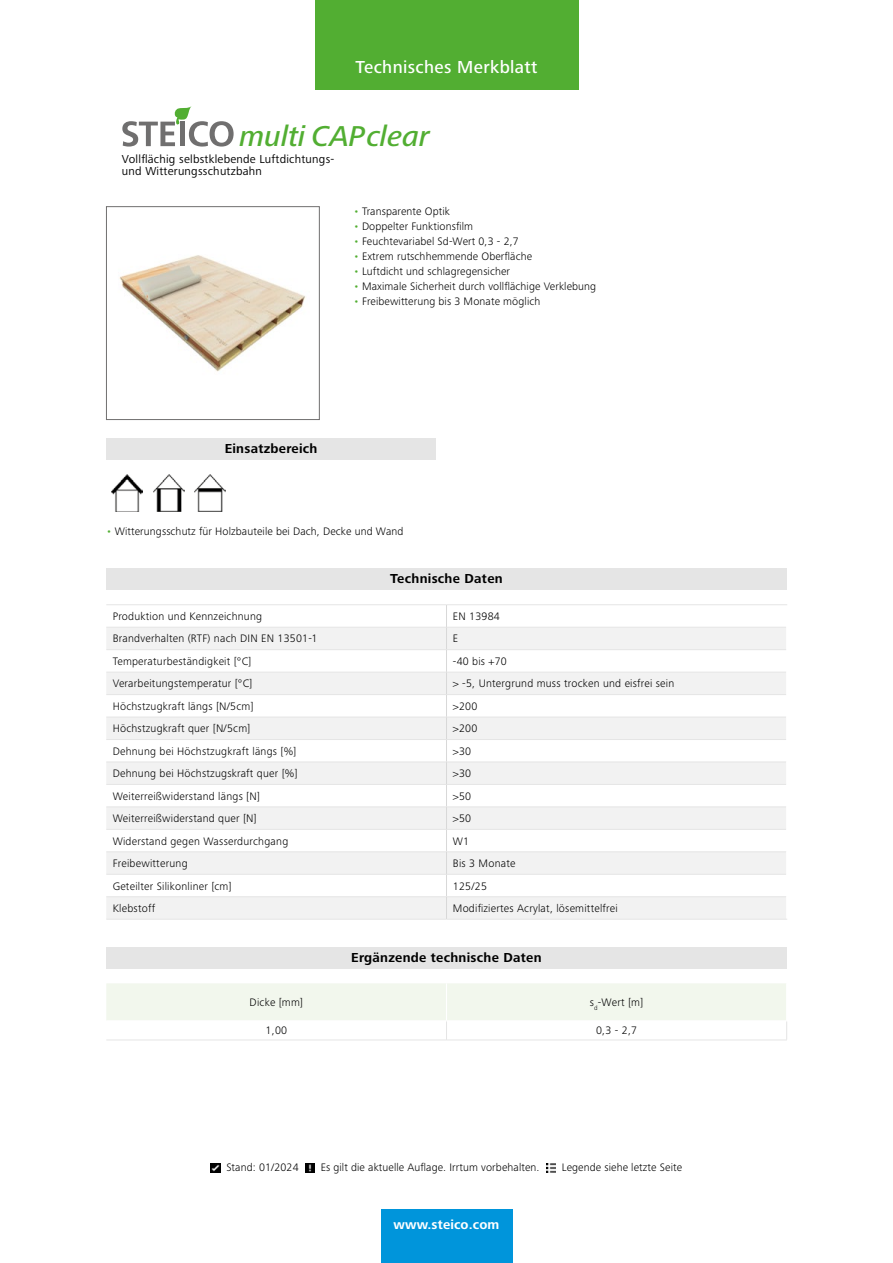
<style>
.page{position:relative;width:893px;height:1263px;background:#fff}
.page>*{position:absolute;margin:0;border:0;box-sizing:border-box;transform-origin:0 0}
.t1{font:italic 500 29.7px "Frutiger Next LTW1 G";color:#52ae32}
.t2{font:500 18px "Frutiger Next LTW1 G";letter-spacing:.02em;color:#fff}
.t3{font:700 13.5px "Frutiger Next LTW1 G";letter-spacing:.02em;color:#000}
.t4{font:700 13.5px "Frutiger Next LTW1 G";letter-spacing:.01em;color:#fff}
.t5{font:12px/12.9px "Frutiger Next LTW1 G";letter-spacing:.02em;color:#000}
.t6{font:300 11.25px "Frutiger Next LTW1 G";letter-spacing:.02em;color:#000}
.s1{color:#52ae32}
</style>
<div class="page">
<svg style="left:122px;top:106px;width:112px;height:41px"></svg>
<img style="left:119px;top:255px;width:187px;height:117px">
<div style="left:106px;top:206px;width:213px;height:214px;border:1px solid #706f6f"></div>
<div style="left:106px;top:438px;width:330px;height:21px;background:#e5e5e5"></div>
<img style="left:112px;top:474px;width:31px;height:38px">
<img style="left:153px;top:474px;width:31px;height:38px">
<img style="left:194px;top:474px;width:31px;height:38px">
<div style="left:106px;top:568px;width:681px;height:22px;background:#e5e5e5"></div>
<svg style="left:106px;top:628px;width:680px;height:291px;fill:#f2f2f2"></svg>
<hr style="left:106px;top:627px;width:340px;height:1px;background:#e5e5e5">
<hr style="left:446px;top:627px;width:340px;height:1px;background:#e5e5e5">
<hr style="left:106px;top:649px;width:340px;height:1px;background:#e5e5e5">
<hr style="left:446px;top:649px;width:340px;height:1px;background:#e5e5e5">
<hr style="left:106px;top:672px;width:340px;height:1px;background:#e5e5e5">
<hr style="left:446px;top:672px;width:340px;height:1px;background:#e5e5e5">
<hr style="left:106px;top:694px;width:340px;height:1px;background:#e5e5e5">
<hr style="left:446px;top:694px;width:340px;height:1px;background:#e5e5e5">
<hr style="left:106px;top:717px;width:340px;height:1px;background:#e5e5e5">
<hr style="left:446px;top:717px;width:340px;height:1px;background:#e5e5e5">
<hr style="left:106px;top:739px;width:340px;height:1px;background:#e5e5e5">
<hr style="left:446px;top:739px;width:340px;height:1px;background:#e5e5e5">
<hr style="left:106px;top:762px;width:340px;height:1px;background:#e5e5e5">
<hr style="left:446px;top:762px;width:340px;height:1px;background:#e5e5e5">
<hr style="left:106px;top:784px;width:340px;height:1px;background:#e5e5e5">
<hr style="left:446px;top:784px;width:340px;height:1px;background:#e5e5e5">
<hr style="left:106px;top:807px;width:340px;height:1px;background:#e5e5e5">
<hr style="left:446px;top:807px;width:340px;height:1px;background:#e5e5e5">
<hr style="left:106px;top:829px;width:340px;height:1px;background:#e5e5e5">
<hr style="left:446px;top:829px;width:340px;height:1px;background:#e5e5e5">
<hr style="left:106px;top:851px;width:340px;height:1px;background:#e5e5e5">
<hr style="left:446px;top:851px;width:340px;height:1px;background:#e5e5e5">
<hr style="left:106px;top:874px;width:340px;height:1px;background:#e5e5e5">
<hr style="left:446px;top:874px;width:340px;height:1px;background:#e5e5e5">
<hr style="left:106px;top:896px;width:340px;height:1px;background:#e5e5e5">
<hr style="left:446px;top:896px;width:340px;height:1px;background:#e5e5e5">
<svg style="left:446px;top:605px;width:1px;height:314px"></svg>
<hr style="left:106px;top:604px;width:340px;height:1px;background:#e5e5e5">
<hr style="left:446px;top:604px;width:341px;height:1px;background:#e5e5e5">
<hr style="left:106px;top:919px;width:340px;height:1px;background:#e5e5e5">
<hr style="left:446px;top:919px;width:341px;height:1px;background:#e5e5e5">
<div style="left:106px;top:947px;width:681px;height:21px;background:#e5e5e5"></div>
<svg style="left:106px;top:983px;width:681px;height:57px"></svg>
<hr style="left:106px;top:1040px;width:340px;height:1px;background:#e5e5e5">
<hr style="left:446px;top:1040px;width:341px;height:1px;background:#e5e5e5">
<div style="left:315px;top:0;width:263px;height:89px;background:#52ae32"></div>
<div style="left:381px;top:1210px;width:131px;height:53px;background:#0095db"></div>
<svg style="left:211px;top:1163px;width:9px;height:9px"></svg>
<svg style="left:305px;top:1163px;width:9px;height:9px"></svg>
<svg style="left:546px;top:1163px;width:9px;height:9px"></svg>
<h2 class="t2" style="left:355px;top:56px;width:184px">Technisches Merkblatt</h2>
<h1 class="t1" style="left:240px;top:119px;width:192px">multi CAP clear</h1>
<p class="t5" style="left:122px;top:153px;width:214px">Vollflächig selbstklebende Luftdichtungs&shy;und Witterungsschutzbahn</p>
<p class="t6" style="left:353px;top:204px;width:98px"><span class="s1">•</span> Transparente Optik</p>
<p class="t6" style="left:353px;top:219px;width:121px"><span class="s1">•</span> Doppelter Funktionsfilm</p>
<p class="t6" style="left:353px;top:234px;width:167px"><span class="s1">•</span> Feuchtevariabel Sd-Wert 0,3 - 2,7</p>
<p class="t6" style="left:353px;top:249px;width:180px"><span class="s1">•</span> Extrem rutschhemmende Oberfläche</p>
<p class="t6" style="left:353px;top:264px;width:158px"><span class="s1">•</span> Luftdicht und schlagregensicher</p>
<p class="t6" style="left:353px;top:279px;width:244px"><span class="s1">•</span> Maximale Sicherheit durch vollflächige Verklebung</p>
<p class="t6" style="left:353px;top:294px;width:188px"><span class="s1">•</span> Freibewitterung bis 3 Monate möglich</p>
<p class="t3" style="left:225px;top:441px;width:94px">Einsatzbereich</p>
<p class="t6" style="left:106px;top:525px;width:299px"><span class="s1">•</span> Witterungsschutz für Holzbauteile bei Dach, Decke und Wand</p>
<p class="t3" style="left:390px;top:571px;width:114px">Technische Daten</p>
<p class="t6" style="left:113px;top:610px;width:151px">Produktion und Kennzeichnung</p>
<p class="t6" style="left:453px;top:610px;width:49px">EN 13984</p>
<p class="t6" style="left:113px;top:632px;width:206px">Brandverhalten (RTF) nach DIN EN 13501-1</p>
<p class="t6" style="left:453px;top:632px;width:7px">E</p>
<p class="t6" style="left:113px;top:655px;width:140px">Temperaturbeständigkeit [°C]</p>
<p class="t6" style="left:453px;top:655px;width:56px">-40 bis +70</p>
<p class="t6" style="left:113px;top:677px;width:141px">Verarbeitungstemperatur [°C]</p>
<p class="t6" style="left:453px;top:677px;width:223px">&gt; -5, Untergrund muss trocken und eisfrei sein</p>
<p class="t6" style="left:113px;top:700px;width:142px">Höchstzugkraft längs [N/5cm]</p>
<p class="t6" style="left:453px;top:700px;width:26px">&gt;200</p>
<p class="t6" style="left:113px;top:722px;width:139px">Höchstzugkraft quer [N/5cm]</p>
<p class="t6" style="left:453px;top:722px;width:26px">&gt;200</p>
<p class="t6" style="left:113px;top:745px;width:185px">Dehnung bei Höchstzugkraft längs [%]</p>
<p class="t6" style="left:453px;top:745px;width:20px">&gt;30</p>
<p class="t6" style="left:113px;top:767px;width:186px">Dehnung bei Höchstzugskraft quer [%]</p>
<p class="t6" style="left:453px;top:767px;width:20px">&gt;30</p>
<p class="t6" style="left:113px;top:789px;width:149px">Weiterreißwiderstand längs [N]</p>
<p class="t6" style="left:453px;top:789px;width:20px">&gt;50</p>
<p class="t6" style="left:113px;top:812px;width:146px">Weiterreißwiderstand quer [N]</p>
<p class="t6" style="left:453px;top:812px;width:20px">&gt;50</p>
<p class="t6" style="left:113px;top:834px;width:177px">Widerstand gegen Wasserdurchgang</p>
<p class="t6" style="left:453px;top:834px;width:18px">W1</p>
<p class="t6" style="left:113px;top:857px;width:76px">Freibewitterung</p>
<p class="t6" style="left:453px;top:857px;width:64px">Bis 3 Monate</p>
<p class="t6" style="left:113px;top:879px;width:121px">Geteilter Silikonliner [cm]</p>
<p class="t6" style="left:453px;top:879px;width:36px">125/25</p>
<p class="t6" style="left:113px;top:902px;width:44px">Klebstoff</p>
<p class="t6" style="left:453px;top:902px;width:166px">Modifiziertes Acrylat, lösemittelfrei</p>
<p class="t3" style="left:351px;top:950px;width:192px">Ergänzende technische Daten</p>
<p class="t6" style="left:250px;top:996px;width:55px">Dicke [mm]</p>
<p class="t6" style="left:590px;top:996px;width:55px">s<sub>d</sub>-Wert [m]</p>
<p class="t6" style="left:266px;top:1024px;width:23px">1,00</p>
<p class="t6" style="left:596px;top:1024px;width:43px">0,3 - 2,7</p>
<p class="t6" style="left:226px;top:1161px;width:74px">Stand: 01/2024</p>
<p class="t6" style="left:321px;top:1161px;width:220px">Es gilt die aktuelle Auflage. Irrtum vorbehalten.</p>
<p class="t6" style="left:562px;top:1161px;width:122px">Legende siehe letzte Seite</p>
<p class="t4" style="left:394px;top:1217px;width:107px">www.steico.com</p>
</div>
